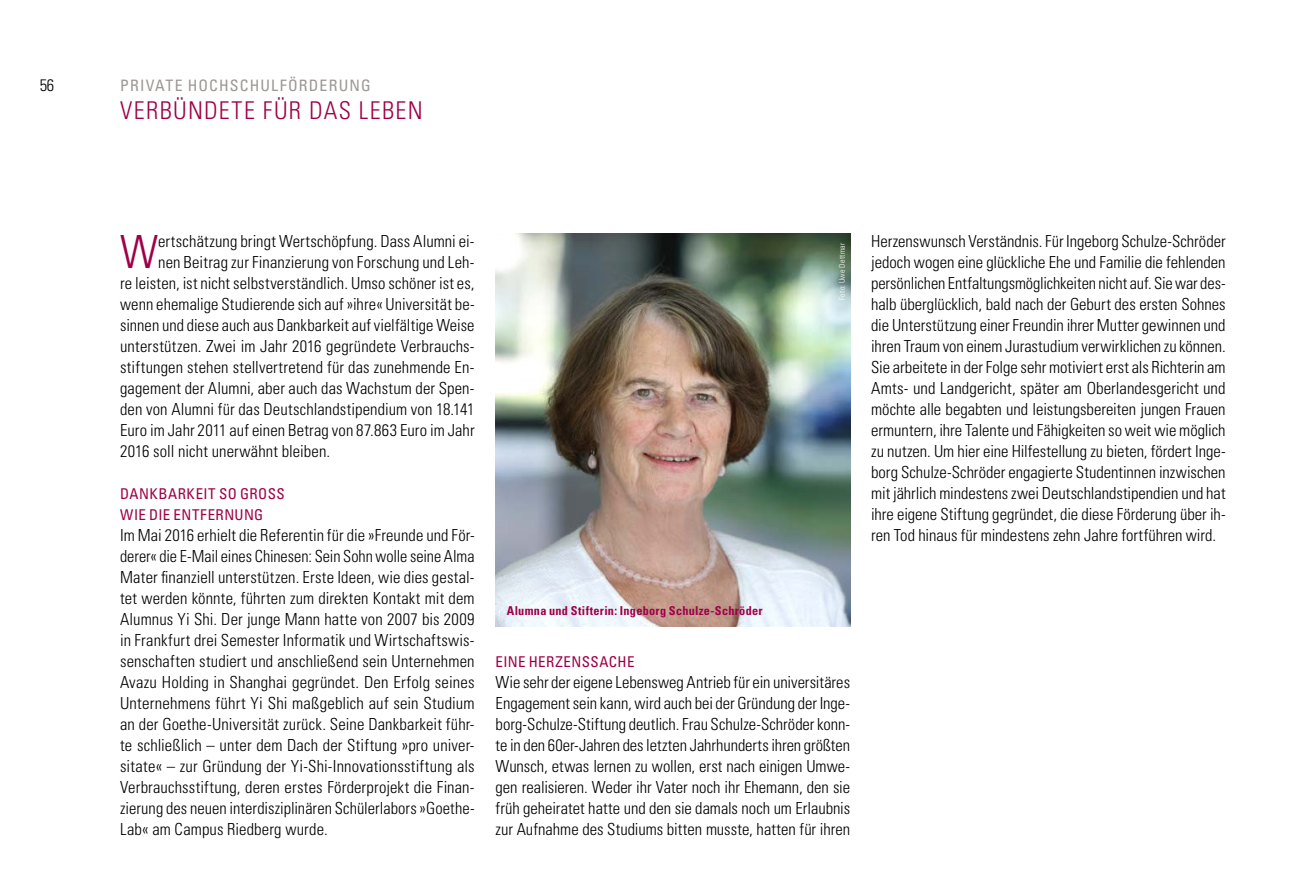
<style>
.page{position:relative;width:1315px;height:893px;background:#fff}
.page>*{position:absolute;margin:0;border:0;box-sizing:border-box;transform-origin:0 0}
.t1{font:300 condensed 45.68px "Univers LT Std";color:#9e0047}
.t2{font:300 condensed 24.5px "Univers LT Std";letter-spacing:.055em;color:#9e0047}
.t3{font:300 condensed 16.62px/21px "Univers LT Std";letter-spacing:.005em;color:#000;text-align:justify}
.t4{font:condensed 15.75px "Univers LT Std";letter-spacing:.075em;color:#9c9794}
.t5{font:condensed 14.88px/21px "Univers LT Std";letter-spacing:.03em;color:#9e0047}
.t6{font:700 condensed 12.25px "Univers LT Std";letter-spacing:.025em;color:#9e0047}
.t7{font:300 condensed 7.88px "Univers LT Std";letter-spacing:.03em;color:#fff}
</style>
<div class="page">
<img style="left:495px;top:233px;width:355px;height:394px">
<p class="t3" style="left:40px;top:75px;width:16px">56</p>
<p class="t4" style="left:120px;top:75px;width:252px">PRIVATE HOCHSCHULFÖRDERUNG</p>
<h2 class="t2" style="left:120px;top:95px;width:304px">VERBÜNDETE FÜR DAS LEBEN</h2>
<h1 class="t1" style="left:120px;top:225px;width:40px">W</h1>
<p class="t3" style="left:158px;top:231px;width:318px">ertschätzung bringt Wertschöpfung. Dass Alumni ei-</p>
<p class="t3" style="left:158px;top:252px;width:318px">nen Beitrag zur Finanzierung von Forschung und Leh-</p>
<p class="t3" style="left:120px;top:273px;width:356px">re leisten, ist nicht selbstverständlich. Umso schöner ist es,</p>
<p class="t3" style="left:120px;top:294px;width:356px">wenn ehemalige Studierende sich auf »ihre« Universität be-</p>
<p class="t3" style="left:120px;top:315px;width:356px">sinnen und diese auch aus Dankbarkeit auf vielfältige Weise</p>
<p class="t3" style="left:120px;top:336px;width:356px">unterstützen. Zwei im Jahr 2016 gegründete Verbrauchs-</p>
<p class="t3" style="left:120px;top:357px;width:356px">stiftungen stehen stellvertretend für das zunehmende En-</p>
<p class="t3" style="left:120px;top:378px;width:356px">gagement der Alumni, aber auch das Wachstum der Spen-</p>
<p class="t3" style="left:120px;top:399px;width:356px">den von Alumni für das Deutschlandstipendium von 18.141</p>
<p class="t3" style="left:120px;top:420px;width:356px">Euro im Jahr 2011 auf einen Betrag von 87.863 Euro im Jahr</p>
<p class="t3" style="left:120px;top:441px;width:212px">2016 soll nicht unerwähnt bleiben.</p>
<p class="t5" style="left:120px;top:483px;width:166px">DANKBARKEIT SO GROSS<br>WIE DIE ENTFERNUNG</p>
<p class="t3" style="left:120px;top:525px;width:356px">Im Mai 2016 erhielt die Referentin für die »Freunde und För&shy;derer« die E-Mail eines Chinesen: Sein Sohn wolle seine Alma Mater finanziell unterstützen. Erste Ideen, wie dies gestal&shy;tet werden könnte, führten zum direkten Kontakt mit dem Alumnus Yi Shi. Der junge Mann hatte von 2007 bis 2009 in Frankfurt drei Semester Informatik und Wirtschaftswis&shy;senschaften studiert und anschließend sein Unternehmen Avazu Holding in Shanghai gegründet. Den Erfolg seines Unternehmens führt Yi Shi maßgeblich auf sein Studium an der Goethe-Universität zurück. Seine Dankbarkeit führ&shy;te schließlich – unter dem Dach der Stiftung »pro univer&shy;sitate« – zur Gründung der Yi-Shi-Innovationsstiftung als Verbrauchsstiftung, deren erstes Förderprojekt die Finan&shy;zierung des neuen interdisziplinären Schülerlabors »Goethe-Lab« am Campus Riedberg wurde.</p>
<p class="t7" style="left:837px;top:300px;width:58px;rotate:-90deg">Foto: Uwe Dettmar</p>
<p class="t6" style="left:507px;top:603px;width:257px">Alumna und Stifterin: Ingeborg Schulze-Schröder</p>
<p class="t5" style="left:495px;top:651px;width:140px">EINE HERZENSSACHE</p>
<p class="t3" style="left:495px;top:672px;width:356px">Wie sehr der eigene Lebensweg Antrieb für ein universitäres Engagement sein kann, wird auch bei der Gründung der Inge&shy;borg-Schulze-Stiftung deutlich. Frau Schulze-Schröder konn&shy;te in den 60er-Jahren des letzten Jahrhunderts ihren größten Wunsch, etwas lernen zu wollen, erst nach einigen Umwe&shy;gen realisieren. Weder ihr Vater noch ihr Ehemann, den sie früh geheiratet hatte und den sie damals noch um Erlaubnis zur Aufnahme des Studiums bitten musste, hatten für ihren</p>
<p class="t3" style="left:871px;top:231px;width:356px">Herzenswunsch Verständnis. Für Ingeborg Schulze-Schröder jedoch wogen eine glückliche Ehe und Familie die fehlenden persönlichen Entfaltungsmöglichkeiten nicht auf. Sie war des&shy;halb überglücklich, bald nach der Geburt des ersten Sohnes die Unterstützung einer Freundin ihrer Mutter gewinnen und ihren Traum von einem Jurastudium verwirklichen zu können.<br>Sie arbeitete in der Folge sehr motiviert erst als Richterin am Amts- und Landgericht, später am Oberlandesgericht und möchte alle begabten und leistungsbereiten jungen Frauen ermuntern, ihre Talente und Fähigkeiten so weit wie möglich zu nutzen. Um hier eine Hilfestellung zu bieten, fördert Inge&shy;borg Schulze-Schröder engagierte Studentinnen inzwischen mit jährlich mindestens zwei Deutschlandstipendien und hat ihre eigene Stiftung gegründet, die diese Förderung über ih&shy;ren Tod hinaus für mindestens zehn Jahre fortführen wird.</p>
</div>
